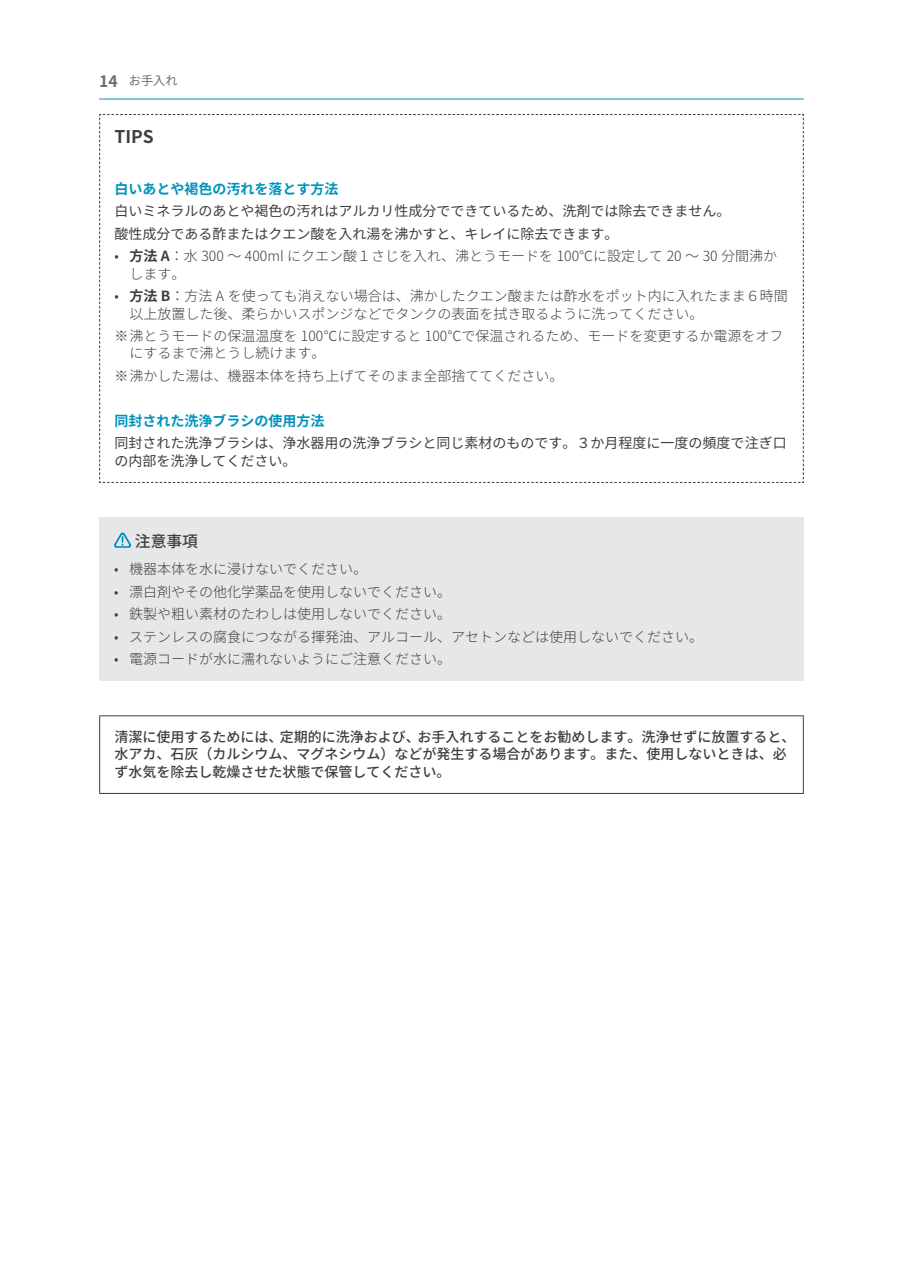
<style>
.page{position:relative;width:903px;height:1275px;background:#fff}
.page>*{position:absolute;margin:0;border:0;box-sizing:border-box;transform-origin:0 0}
.t1{font:700 17.5px "Noto Sans JP";color:#3e3e3f}
.t2{font:500 15.75px "Noto Sans JP";color:#3e3e3f}
.t3{font:300 14px/17.5px "Noto Sans JP";color:#3e3e3f}
.t4{font:14px/22.4px "Noto Sans JP";color:#3e3e3f}
.t5{font:500 14px/17.5px "Noto Sans JP";color:#3e3e3f}
.t6{font:700 14px "Noto Sans JP";color:#0092be}
.t7{font:12.25px "Noto Sans JP";color:#6c6d70}
.s1{font-weight:700;font-size:15.75px}
.s2{font-weight:700}
</style>
<div class="page">
<hr style="left:99px;top:99px;width:705px;height:1px;background:#008ab9">
<svg style="left:99px;top:114px;width:705px;height:369px"></svg>
<div style="left:99px;top:518px;width:705px;height:163px;background:#e6e7e9"></div>
<svg style="left:114px;top:532px;width:17px;height:16px"></svg>
<hr style="left:99px;top:715px;width:705px;height:1px;background:#3e3e3f">
<hr style="left:99px;top:716px;width:1px;height:77px;background:#3e3e3f">
<hr style="left:803px;top:716px;width:1px;height:77px;background:#3e3e3f">
<hr style="left:99px;top:793px;width:705px;height:1px;background:#3e3e3f">
<p class="t7" style="left:99px;top:74px;width:80px"><span class="s1">14</span> お手入れ</p>
<p class="t1" style="left:115px;top:127px;width:41px">TIPS</p>
<p class="t6" style="left:115px;top:181px;width:225px">白いあとや褐色の汚れを落とす方法</p>
<p class="t4" style="left:115px;top:200px;width:617px">白いミネラルのあとや褐色の汚れはアルカリ性成分でできているため、洗剤では除去できません。酸性成分である酢またはクエン酸を入れ湯を沸かすと、キレイに除去できます。</p>
<p class="t3" style="left:129px;top:247px;width:649px;text-indent:-15px">• <span class="s2">方法 A</span>：水 300 ～ 400ml にクエン酸１さじを入れ、沸とうモードを 100℃に設定して 20 ～ 30 分間沸かします。</p>
<p class="t3" style="left:129px;top:287px;width:660px;text-indent:-15px">• <span class="s2">方法 B</span>：方法 A を使っても消えない場合は、沸かしたクエン酸または酢水をポット内に入れたまま６時間以上放置した後、柔らかいスポンジなどでタンクの表面を拭き取るように洗ってください。</p>
<p class="t3" style="left:129px;top:327px;width:655px;text-indent:-15px">※ 沸とうモードの保温温度を 100℃に設定すると 100℃で保温されるため、モードを変更するか電源をオフにするまで沸とうし続けます。</p>
<p class="t3" style="left:115px;top:367px;width:450px">※ 沸かした湯は、機器本体を持ち上げてそのまま全部捨ててください。</p>
<p class="t6" style="left:115px;top:413px;width:211px">同封された洗浄ブラシの使用方法</p>
<p class="t4" style="left:115px;top:435px;width:673px;line-height:17.5px">同封された洗浄ブラシは、浄水器用の洗浄ブラシと同じ素材のものです。３か月程度に一度の頻度で注ぎ口の内部を洗浄してください。</p>
<p class="t2" style="left:135px;top:533px;width:64px">注意事項</p>
<p class="t3" style="left:114px;top:561px;width:254px">• 機器本体を水に浸けないでください。</p>
<p class="t3" style="left:114px;top:583px;width:338px">• 漂白剤やその他化学薬品を使用しないでください。</p>
<p class="t3" style="left:114px;top:606px;width:338px">• 鉄製や粗い素材のたわしは使用しないでください。</p>
<p class="t3" style="left:114px;top:628px;width:590px">• ステンレスの腐食につながる揮発油、アルコール、アセトンなどは使用しないでください。</p>
<p class="t3" style="left:114px;top:650px;width:338px">• 電源コードが水に濡れないようにご注意ください。</p>
<p class="t5" style="left:115px;top:728px;width:682px">清潔に使用するためには、定期的に洗浄および、お手入れすることをお勧めします。洗浄せずに放置すると、水アカ、石灰（カルシウム、マグネシウム）などが発生する場合があります。また、使用しないときは、必ず水気を除去し乾燥させた状態で保管してください。</p>
</div>
